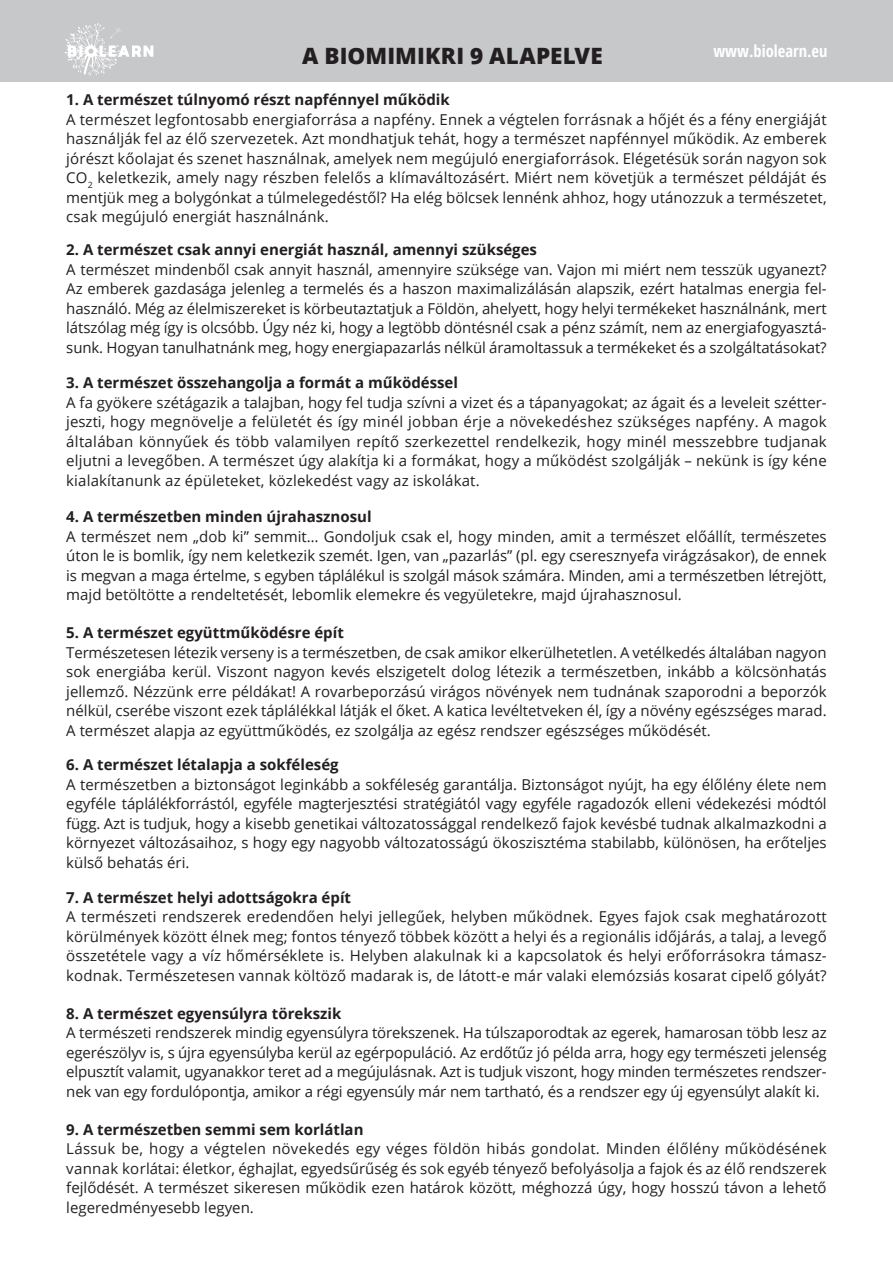
<style>
.page{position:relative;width:893px;height:1263px;background:#fff}
.page>*{position:absolute;margin:0;border:0;box-sizing:border-box;transform-origin:0 0}
.t1{font:800 22.5px "Open Sans";letter-spacing:.005em;color:#231f20}
.t2{font:700 condensed 16.5px "Open Sans";color:#fff}
.t3{font:15px/19.5px "Open Sans";color:#231f20;text-align:justify}
.t4{font:700 15px "Open Sans";color:#231f20}
</style>
<div class="page">
<div style="left:0;top:0;width:893px;height:81px;background:#c7c8ca"></div>
<svg style="left:64px;top:23px;width:89px;height:53px"></svg>
<h1 class="t1" style="left:302px;top:39px;width:302px">A BIOMIMIKRI 9 ALAPELVE</h1>
<p class="t2" style="left:713px;top:39px;width:116px">www.biolearn.eu</p>
<p class="t4" style="left:66px;top:89px;width:385px">1. A természet túlnyomó részt napfénnyel működik</p>
<p class="t3" style="left:66px;top:109px;width:762px">A természet legfontosabb energiaforrása a napfény. Ennek a végtelen forrásnak a hőjét és a fény energiáját használják fel az élő szervezetek. Azt mondhatjuk tehát, hogy a természet napfénnyel működik. Az emberek jórészt kőolajat és szenet használnak, amelyek nem megújuló energiaforrások. Elégetésük során nagyon sok CO<sub>2</sub> keletkezik, amely nagy részben felelős a klímaváltozásért. Miért nem követjük a természet példáját és mentjük meg a bolygónkat a túlmelegedéstől? Ha elég bölcsek lennénk ahhoz, hogy utánozzuk a természetet, csak megújuló energiát használnánk.</p>
<p class="t4" style="left:66px;top:239px;width:472px">2. A természet csak annyi energiát használ, amennyi szükséges</p>
<p class="t3" style="left:66px;top:259px;width:762px">A természet mindenből csak annyit használ, amennyire szüksége van. Vajon mi miért nem tesszük ugyanezt?<br>Az emberek gazdasága jelenleg a termelés és a haszon maximalizálásán alapszik, ezért hatalmas energia fel&shy;használó. Még az élelmiszereket is körbeutaztatjuk a Földön, ahelyett, hogy helyi termékeket használnánk, mert látszólag még így is olcsóbb. Úgy néz ki, hogy a legtöbb döntésnél csak a pénz számít, nem az energiafogyasztá&shy;sunk. Hogyan tanulhatnánk meg, hogy energiapazarlás nélkül áramoltassuk a termékeket és a szolgáltatásokat?</p>
<p class="t4" style="left:66px;top:372px;width:393px">3. A természet összehangolja a formát a működéssel</p>
<p class="t3" style="left:66px;top:392px;width:762px">A fa gyökere szétágazik a talajban, hogy fel tudja szívni a vizet és a tápanyagokat; az ágait és a leveleit szétter&shy;jeszti, hogy megnövelje a felületét és így minél jobban érje a növekedéshez szükséges napfény. A magok általában könnyűek és több valamilyen repítő szerkezettel rendelkezik, hogy minél messzebbre tudjanak eljutni a levegőben. A természet úgy alakítja ki a formákat, hogy a működést szolgálják – nekünk is így kéne kialakítanunk az épületeket, közlekedést vagy az iskolákat.</p>
<p class="t4" style="left:66px;top:506px;width:307px">4. A természetben minden újrahasznosul</p>
<p class="t3" style="left:66px;top:526px;width:762px">A természet nem „dob ki” semmit… Gondoljuk csak el, hogy minden, amit a természet előállít, természetes úton le is bomlik, így nem keletkezik szemét. Igen, van „pazarlás” (pl. egy cseresznyefa virágzásakor), de ennek is megvan a maga értelme, s egyben táplálékul is szolgál mások számára. Minden, ami a természetben létrejött, majd betöltötte a rendeltetését, lebomlik elemekre és vegyületekre, majd újrahasznosul.</p>
<p class="t4" style="left:66px;top:622px;width:279px">5. A természet együttműködésre épít</p>
<p class="t3" style="left:66px;top:642px;width:762px">Természetesen létezik verseny is a természetben, de csak amikor elkerülhetetlen. A vetélkedés általában nagyon sok energiába kerül. Viszont nagyon kevés elszigetelt dolog létezik a természetben, inkább a kölcsönhatás jellemző. Nézzünk erre példákat! A rovarbeporzású virágos növények nem tudnának szaporodni a beporzók nélkül, cserébe viszont ezek táplálékkal látják el őket. A katica levéltetveken él, így a növény egészséges marad.<br>A természet alapja az együttműködés, ez szolgálja az egész rendszer egészséges működését.</p>
<p class="t4" style="left:66px;top:754px;width:274px">6. A természet létalapja a sokféleség</p>
<p class="t3" style="left:66px;top:774px;width:762px">A természetben a biztonságot leginkább a sokféleség garantálja. Biztonságot nyújt, ha egy élőlény élete nem egyféle táplálékforrástól, egyféle magterjesztési stratégiától vagy egyféle ragadozók elleni védekezési módtól függ. Azt is tudjuk, hogy a kisebb genetikai változatossággal rendelkező fajok kevésbé tudnak alkalmazkodni a környezet változásaihoz, s hogy egy nagyobb változatosságú ökoszisztéma stabilabb, különösen, ha erőteljes külső behatás éri.</p>
<p class="t4" style="left:66px;top:887px;width:286px">7. A természet helyi adottságokra épít</p>
<p class="t3" style="left:66px;top:907px;width:762px">A természeti rendszerek eredendően helyi jellegűek, helyben működnek. Egyes fajok csak meghatározott körülmények között élnek meg; fontos tényező többek között a helyi és a regionális időjárás, a talaj, a levegő összetétele vagy a víz hőmérséklete is. Helyben alakulnak ki a kapcsolatok és helyi erőforrásokra támasz&shy;kodnak. Természetesen vannak költöző madarak is, de látott-e már valaki elemózsiás kosarat cipelő gólyát?</p>
<p class="t4" style="left:66px;top:1003px;width:277px">8. A természet egyensúlyra törekszik</p>
<p class="t3" style="left:66px;top:1023px;width:762px">A természeti rendszerek mindig egyensúlyra törekszenek. Ha túlszaporodtak az egerek, hamarosan több lesz az egerészölyv is, s újra egyensúlyba kerül az egérpopuláció. Az erdőtűz jó példa arra, hogy egy természeti jelenség elpusztít valamit, ugyanakkor teret ad a megújulásnak. Azt is tudjuk viszont, hogy minden természetes rendszer&shy;nek van egy fordulópontja, amikor a régi egyensúly már nem tartható, és a rendszer egy új egyensúlyt alakít ki.</p>
<p class="t4" style="left:66px;top:1119px;width:299px">9. A természetben semmi sem korlátlan</p>
<p class="t3" style="left:66px;top:1139px;width:762px">Lássuk be, hogy a végtelen növekedés egy véges földön hibás gondolat. Minden élőlény működésének vannak korlátai: életkor, éghajlat, egyedsűrűség és sok egyéb tényező befolyásolja a fajok és az élő rendszerek fejlődését. A természet sikeresen működik ezen határok között, méghozzá úgy, hogy hosszú távon a lehető legeredményesebb legyen.</p>
</div>
